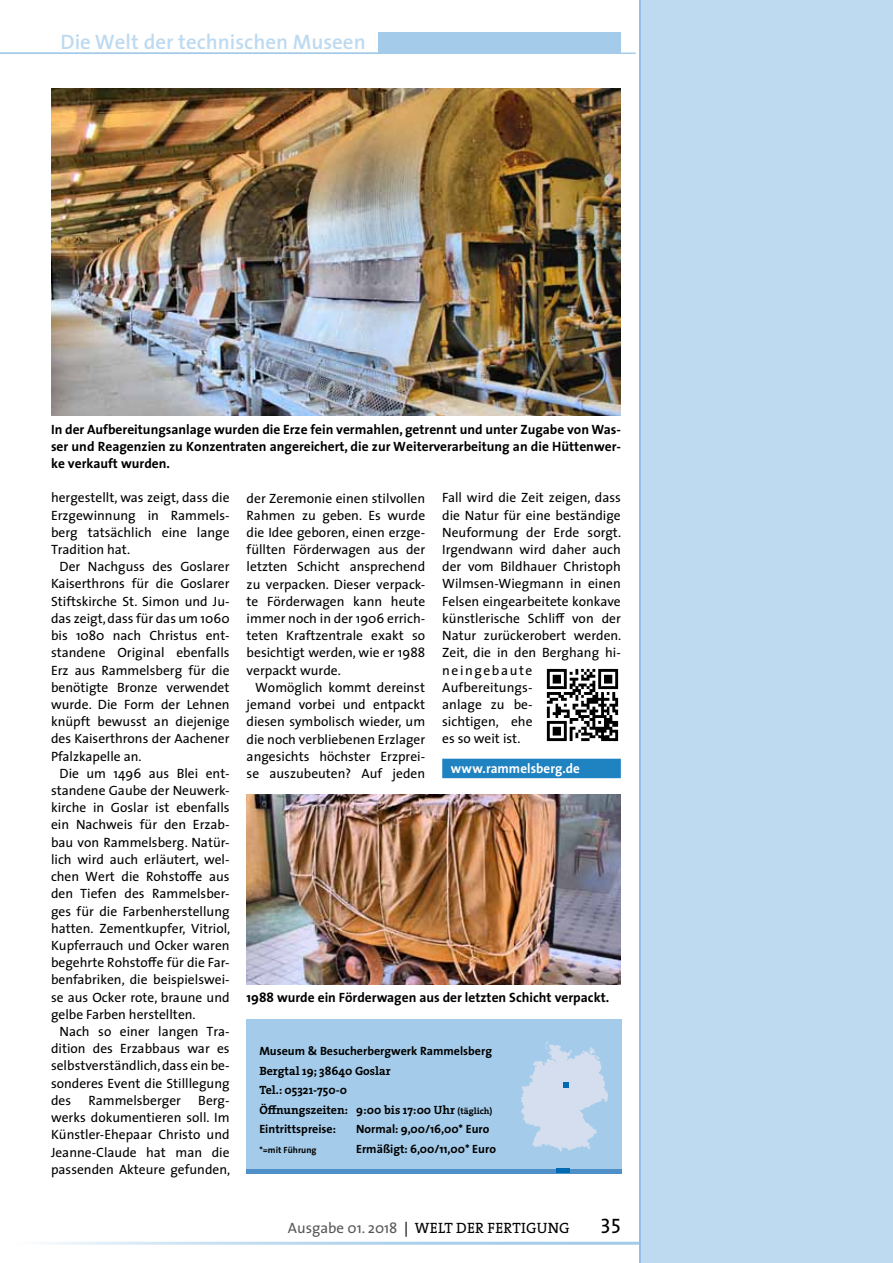
<style>
.page{position:relative;width:893px;height:1263px;background:#fff}
.page>*{position:absolute;margin:0;border:0;box-sizing:border-box;transform-origin:0 0}
.t1{font:600 21px "The Sans";color:#bddaf0}
.t2{font:21px "The Sans Regular Caps";color:#000}
.t3{font:15px "The Serif";letter-spacing:.015em;color:#000}
.t4{font:13.5px/17.2px "The Sans";color:#000;text-align:justify}
.t5{font:700 13.5px/17.2px "The Sans";color:#000;text-align:justify}
.t6{font:700 13.5px "The Sans";letter-spacing:.005em;color:#fff}
.t7{font:700 12px "The Sans";color:#000}
.t8{font:700 12px/19.5px "The Serif";color:#000}
.t9{font:700 9px "The Sans";color:#000}
.s1{font-size:9px}
.s2{font-family:"The Sans";color:#58585a}
.s3{font-family:"The Sans"}
</style>
<div class="page">
<div style="left:378px;top:33px;width:243px;height:21px;background:#a4ccea"></div>
<hr style="left:17px;top:1242px;width:642px;height:3px;background:#a4ccea">
<hr style="left:0;top:53px;width:636px;height:1px;background:#a4ccea">
<div style="left:442px;top:759px;width:179px;height:19px;background:#1f82c1"></div>
<div style="left:247px;top:1019px;width:375px;height:154px;background:#a4ccea"></div>
<hr style="left:247px;top:1169px;width:375px;height:4px;background:#4f90c8">
<hr style="left:556px;top:1169px;width:13px;height:4px;background:#006ab3">
<svg style="left:521px;top:1041px;width:87px;height:111px"></svg>
<img style="left:546px;top:668px;width:73px;height:74px">
<img style="left:51px;top:89px;width:570px;height:326px">
<img style="left:247px;top:795px;width:374px;height:189px">
<div style="left:640px;top:0;width:253px;height:1263px;background:#bddaf0"></div>
<hr style="left:640px;top:0;width:1px;height:1263px;background:#6ca5d5">
<h1 class="t1" style="left:61px;top:24px;width:307px">Die Welt der technischen Museen</h1>
<p class="t5" style="left:51px;top:420px;width:571px">In der Aufbereitungsanlage wurden die Erze fein vermahlen, getrennt und unter Zugabe von Was&shy;ser und Reagenzien zu Konzentraten angereichert, die zur Weiterverarbeitung an die Hüttenwer&shy;ke verkauft wurden.</p>
<p class="t4" style="left:51px;top:489px;width:180px">hergestellt, was zeigt, dass die Erzgewinnung in Rammels&shy;berg tatsächlich eine lange Tradition hat.</p>
<p class="t4" style="left:51px;top:558px;width:180px;text-indent:9px">Der Nachguss des Goslarer Kaiserthrons für die Goslarer Stiftskirche St. Simon und Ju&shy;das zeigt, dass für das um 1060 bis 1080 nach Christus ent&shy;standene Original ebenfalls Erz aus Rammelsberg für die benötigte Bronze verwendet wurde. Die Form der Lehnen knüpft bewusst an diejenige des Kaiserthrons der Aachener Pfalzkapelle an.</p>
<p class="t4" style="left:51px;top:764px;width:181px;text-indent:9px">Die um 1496 aus Blei ent&shy;standene Gaube der Neuwerk&shy;kirche in Goslar ist ebenfalls ein Nachweis für den Erzab&shy;bau von Rammelsberg. Natür&shy;lich wird auch erläutert, wel&shy;chen Wert die Rohstoffe aus den Tiefen des Rammelsber&shy;ges für die Farbenherstellung hatten. Zementkupfer, Vitriol, Kupferrauch und Ocker waren begehrte Rohstoffe für die Far&shy;benfabriken, die beispielswei&shy;se aus Ocker rote, braune und gelbe Farben herstellten.</p>
<p class="t4" style="left:51px;top:1022px;width:180px;text-indent:9px">Nach so einer langen Tra&shy;dition des Erzabbaus war es selbstverständlich, dass ein be&shy;sonderes Event die Stilllegung des</p>
<p class="t4" style="left:442px;top:489px;width:181px;text-align:left">Fall wird die Zeit zeigen, dass die Natur für eine beständige<br>Neuformung der Erde sorgt.<br>Irgendwann wird daher auch der vom Bildhauer Christoph<br>Wilmsen-Wiegmann in einen<br>Felsen eingearbeitete konkave künstlerische Schliff von der<br>Natur zurückerobert werden.<br>Zeit, die in den Berghang hi&shy;neingebaute<br>Aufbereitungs-<br>anlage zu be-<br>sichtigen, ehe<br>es so weit ist.</p>
<p class="t6" style="left:451px;top:757px;width:131px">www.rammelsberg.de</p>
<p class="t4" style="left:247px;top:489px;width:180px">der Zeremonie einen stilvollen Rahmen zu geben. Es wurde die Idee geboren, einen erzge&shy;füllten Förderwagen aus der letzten Schicht ansprechend zu verpacken. Dieser verpack&shy;te Förderwagen kann heute immer noch in der 1906 errich&shy;teten Kraftzentrale exakt so besichtigt werden, wie er 1988 verpackt wurde.</p>
<p class="t4" style="left:247px;top:678px;width:180px;text-indent:9px">Womöglich kommt dereinst jemand vorbei und entpackt diesen symbolisch wieder, um die noch verbliebenen Erzlager angesichts höchster Erzprei&shy;se auszubeuten? Auf jeden</p>
<p class="t5" style="left:247px;top:988px;width:364px">1988 wurde ein Förderwagen aus der letzten Schicht verpackt.</p>
<p class="t7" style="left:259px;top:1041px;width:234px">Museum &amp; Besucherbergwerk Rammelsberg</p>
<p class="t8" style="left:259px;top:1061px;width:235px">Bergtal 19; 38640 Goslar<br>Tel.: 05321-750-0<br>Öffnungszeiten: 9:00 bis 17:00 Uhr <span class="s1">(täglich)</span></p>
<p class="t7" style="left:259px;top:1119px;width:78px">Eintrittspreise:</p>
<p class="t7" style="left:356px;top:1119px;width:135px">Normal: 9,00/16,00* Euro</p>
<p class="t9" style="left:259px;top:1142px;width:59px">*=mit Führung</p>
<p class="t7" style="left:356px;top:1139px;width:141px">Ermäßigt: 6,00/11,00* Euro</p>
<p class="t4" style="left:88px;top:1091px;width:94px">Rammelsberger</p>
<p class="t4" style="left:51px;top:1091px;width:181px;text-indent:147px">Berg&shy;werks dokumentieren soll. Im Künstler-Ehepaar Christo und Jeanne-Claude hat man die passenden Akteure gefunden,</p>
<p class="t3" style="left:288px;top:1216px;width:283px"><span class="s2">Ausgabe 01. 2018</span> <span class="s3">|</span> WELT DER FERTIGUNG</p>
<h1 class="t2" style="left:601px;top:1214px;width:22px">35</h1>
</div>
